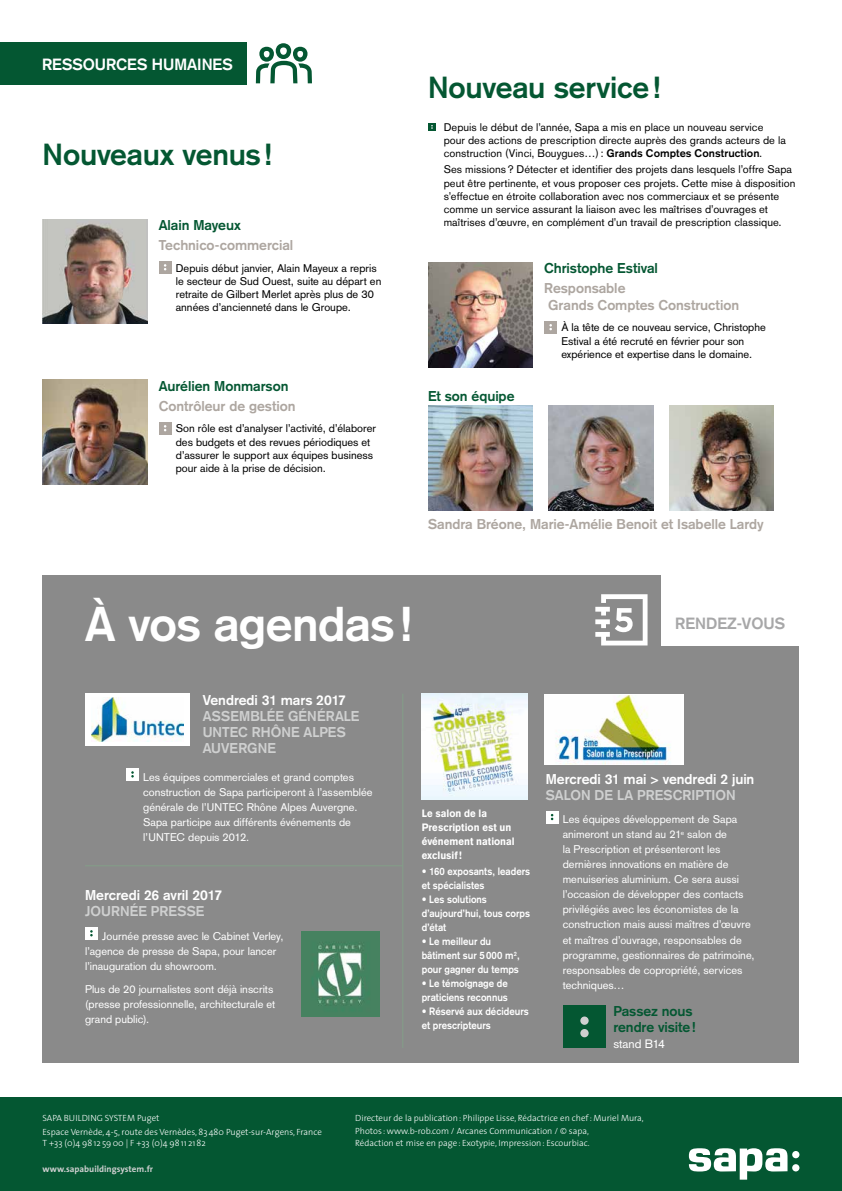
<style>
.page{position:relative;width:842px;height:1191px;background:#fff}
.page>*{position:absolute;margin:0;border:0;box-sizing:border-box;transform-origin:0 0}
.t1{font:700 48px "Akzidenz Grotesk";letter-spacing:-.015em;color:#fff}
.t2{font:700 30px "Akzidenz Grotesk";letter-spacing:-.005em;color:#045732}
.t3{font:700 16px "Akzidenz Grotesk";color:#fff}
.t4{font:700 16px "Akzidenz Grotesk";color:#a7a7a8}
.t5{font:700 14px/16.8px "Akzidenz Grotesk";letter-spacing:-.005em;color:#ada6a0}
.t6{font:700 14px/16px "Akzidenz Grotesk";letter-spacing:-.005em;color:#045732}
.t7{font:700 14px/16px "Akzidenz Grotesk";letter-spacing:.005em;color:#cfd0d0}
.t8{font:700 14px "Akzidenz Grotesk";letter-spacing:-.005em;color:#fff}
.t9{font:12px "Akzidenz Grotesk";color:#fff}
.t10{font:11px/15px "Akzidenz Grotesk";color:#fff}
.t11{font:11px/13.2px "Akzidenz Grotesk BE";letter-spacing:.005em;color:#000}
.t12{font:11px/13.2px "Akzidenz Grotesk";color:#000}
.t13{font:700 10.5px/14px "Akzidenz Grotesk";letter-spacing:.005em;color:#fff;scale:.92 1}
.t14{font:900 10.5px/14px "Akzidenz Grotesk";color:#fff;scale:.92 1}
.t15{font:300 9px/12.2px "The Sans";color:#fff}
.t16{font:700 9px "The Sans";color:#cfd0d0}
.s1{font-weight:500}
</style>
<div class="page">
<div style="left:0;top:1098px;width:842px;height:93px;background:#045732"></div>
<svg style="left:689px;top:1148px;width:98px;height:31px"></svg>
<div style="left:792px;top:1151px;width:7px;height:7px;background:#fff;border-radius:50%"></div>
<div style="left:792px;top:1164px;width:7px;height:7px;background:#fff;border-radius:50%"></div>
<svg style="left:256px;top:43px;width:56px;height:40px"></svg>
<div style="left:159px;top:261px;width:12px;height:13px;background:#ada6a0"></div>
<svg style="left:159px;top:422px;width:12px;height:12px"></svg>
<div style="left:544px;top:321px;width:13px;height:12px;background:#ada6a0"></div>
<svg style="left:549px;top:324px;width:3px;height:6px"></svg>
<img style="left:43px;top:219px;width:104px;height:105px">
<img style="left:43px;top:380px;width:104px;height:105px">
<img style="left:428px;top:262px;width:105px;height:105px">
<img style="left:549px;top:406px;width:104px;height:105px">
<img style="left:669px;top:406px;width:105px;height:105px">
<img style="left:428px;top:406px;width:105px;height:105px">
<div style="left:43px;top:575px;width:756px;height:487px;background:#8a8a8a"></div>
<div style="left:546px;top:810px;width:12px;height:13px;background:#fff"></div>
<svg style="left:551px;top:814px;width:2px;height:6px"></svg>
<div style="left:85px;top:927px;width:13px;height:12px;background:#fff"></div>
<svg style="left:90px;top:930px;width:3px;height:6px"></svg>
<div style="left:85px;top:693px;width:105px;height:52px;background:#fff"></div>
<img style="left:91px;top:697px;width:93px;height:44px">
<img style="left:301px;top:932px;width:79px;height:85px">
<div style="left:544px;top:693px;width:140px;height:71px;background:#fff"></div>
<img style="left:555px;top:695px;width:116px;height:69px">
<img style="left:422px;top:693px;width:105px;height:106px">
<div style="left:662px;top:574px;width:180px;height:71px;background:#fff"></div>
<svg style="left:595px;top:594px;width:52px;height:51px"></svg>
<hr style="left:402px;top:693px;width:1px;height:355px;background:#839f88">
<hr style="left:85px;top:865px;width:318px;height:1px;background:#839f88">
<div style="left:126px;top:768px;width:13px;height:12px;background:#fff"></div>
<svg style="left:131px;top:771px;width:3px;height:6px"></svg>
<div style="left:563px;top:1005px;width:42px;height:43px;background:#045732"></div>
<div style="left:580px;top:1029px;width:9px;height:8px;background:#cfd0d0;border-radius:50%"></div>
<div style="left:580px;top:1016px;width:9px;height:8px;background:#cfd0d0;border-radius:50%"></div>
<div style="left:0;top:42px;width:247px;height:43px;background:#045732"></div>
<svg style="left:428px;top:123px;width:8px;height:8px"></svg>
<h3 class="t3" style="left:42px;top:54px;width:192px">RESSOURCES HUMAINES</h3>
<h2 class="t2" style="left:43px;top:137px;width:231px">Nouveaux venus !</h2>
<p class="t6" style="left:159px;top:217px;width:84px">Alain Mayeux</p>
<p class="t5" style="left:159px;top:236px;width:136px">Technico-commercial</p>
<p class="t12" style="left:176px;top:261px;width:207px">Depuis début janvier, Alain Mayeux a repris le secteur de Sud Ouest, suite au départ en retraite de Gilbert Merlet après plus de 30 années d’ancienneté dans le Groupe.</p>
<p class="t6" style="left:159px;top:378px;width:131px">Aurélien Monmarson</p>
<p class="t5" style="left:159px;top:397px;width:138px">Contrôleur de gestion</p>
<p class="t12" style="left:176px;top:422px;width:202px">Son rôle est d’analyser l’activité, d’élaborer des budgets et des revues périodiques et d’assurer le support aux équipes business pour aide à la prise de décision.</p>
<h2 class="t2" style="left:428px;top:69px;width:234px">Nouveau service!</h2>
<p class="t11" style="left:444px;top:120px;width:344px">Depuis le début de l’année, Sapa a mis en place un nouveau service pour des actions de prescription directe auprès des grands acteurs de la construction (Vinci, Bouygues…): <span class="s1">Grands Comptes Construction</span>.</p>
<p class="t11" style="left:444px;top:163px;width:353px">Ses missions? Détecter et identifier des projets dans lesquels l’offre Sapa peut être pertinente, et vous proposer ces projets. Cette mise à disposition s’effectue en étroite collaboration avec nos commerciaux et se présente comme un service assurant la liaison avec les maîtrises d’ouvrages et maîtrises d’œuvre, en complément d’un travail de prescription classique.</p>
<p class="t6" style="left:428px;top:388px;width:88px">Et son équipe</p>
<p class="t6" style="left:544px;top:260px;width:115px">Christophe Estival</p>
<p class="t5" style="left:544px;top:279px;width:196px">Responsable<br>Grands Comptes Construction</p>
<p class="t12" style="left:561px;top:321px;width:206px">À la tête de ce nouveau service, Christophe<br>Estival a été recruté en février pour son expérience et expertise dans le domaine.</p>
<p class="t5" style="left:428px;top:515px;width:337px">Sandra Bréone, Marie-Amélie Benoit et Isabelle Lardy</p>
<h1 class="t1" style="left:85px;top:596px;width:329px">À vos agendas !</h1>
<h3 class="t4" style="left:675px;top:614px;width:111px">RENDEZ-VOUS</h3>
<p class="t8" style="left:203px;top:691px;width:145px">Vendredi 31 mars 2017</p>
<p class="t7" style="left:203px;top:707px;width:158px">ASSEMBLÉE GÉNÉRALE<br>UNTEC RHÔNE ALPES<br>AUVERGNE</p>
<p class="t10" style="left:143px;top:769px;width:231px">Les équipes commerciales et grand comptes construction de Sapa participeront à l’assemblée générale de l’UNTEC Rhône Alpes Auvergne.<br>Sapa participe aux différents événements de l’UNTEC depuis 2012.</p>
<p class="t8" style="left:85px;top:887px;width:139px">Mercredi 26 avril 2017</p>
<p class="t7" style="left:85px;top:903px;width:121px">JOURNÉE PRESSE</p>
<p class="t10" style="left:85px;top:928px;width:200px;text-indent:17px">Journée presse avec le Cabinet Verley, l’agence de presse de Sapa, pour lancer l’inauguration du showroom.</p>
<p class="t10" style="left:85px;top:981px;width:192px">Plus de 20 journalistes sont déjà inscrits (presse professionnelle, architecturale et grand public).</p>
<p class="t8" style="left:546px;top:770px;width:210px">Mercredi 31 mai &gt; vendredi 2 juin</p>
<p class="t7" style="left:546px;top:787px;width:192px">SALON DE LA PRESCRIPTION</p>
<p class="t10" style="left:563px;top:812px;width:193px">Les équipes développement de Sapa animeront un stand au 21<sup>e</sup> salon de<br>la Prescription et présenteront les dernières innovations en matière de menuiseries aluminium. Ce sera aussi l’occasion de développer des contacts privilégiés avec les économistes de la construction mais aussi maîtres d’œuvre et maîtres d’ouvrage, responsables de programme, gestionnaires de patrimoine, responsables de copropriété, services techniques…</p>
<p class="t14" style="left:422px;top:805px;width:103px">Le salon de la<br>Prescription est un événement national exclusif!</p>
<p class="t13" style="left:422px;top:864px;width:119px">• 160 exposants, leaders et spécialistes</p>
<p class="t13" style="left:422px;top:892px;width:119px">• Les solutions d’aujourd’hui, tous corps d’état</p>
<p class="t13" style="left:422px;top:934px;width:108px">• Le meilleur du bâtiment sur 5000 m<sup>2</sup>, pour gagner du temps</p>
<p class="t13" style="left:422px;top:976px;width:95px">• Le témoignage de praticiens reconnus</p>
<p class="t13" style="left:422px;top:1004px;width:118px">• Réservé aux décideurs et prescripteurs</p>
<p class="t6" style="left:613px;top:1003px;width:84px">Passez nous rendre visite!</p>
<p class="t9" style="left:613px;top:1036px;width:53px">stand B14</p>
<p class="t15" style="left:43px;top:1111px;width:281px;line-height:13.6px">SAPA BUILDING SYSTEM Puget<br>Espace Vernède, 4-5, route des Vernèdes, 83480 Puget-sur-Argens, France</p>
<p class="t15" style="left:43px;top:1136px;width:165px">T +33 (0)4 9812 5900 | F +33 (0)4 9811 2182</p>
<p class="t16" style="left:43px;top:1161px;width:112px">www.sapabuildingsystem.fr</p>
<p class="t15" style="left:355px;top:1112px;width:290px">Directeur de la publication: Philippe Lisse, Rédactrice en chef: Muriel Mura,<br>Photos : www.b-rob.com / Arcanes Communication / © sapa,<br>Rédaction et mise en page: Exotypie, Impression: Escourbiac.</p>
</div>
